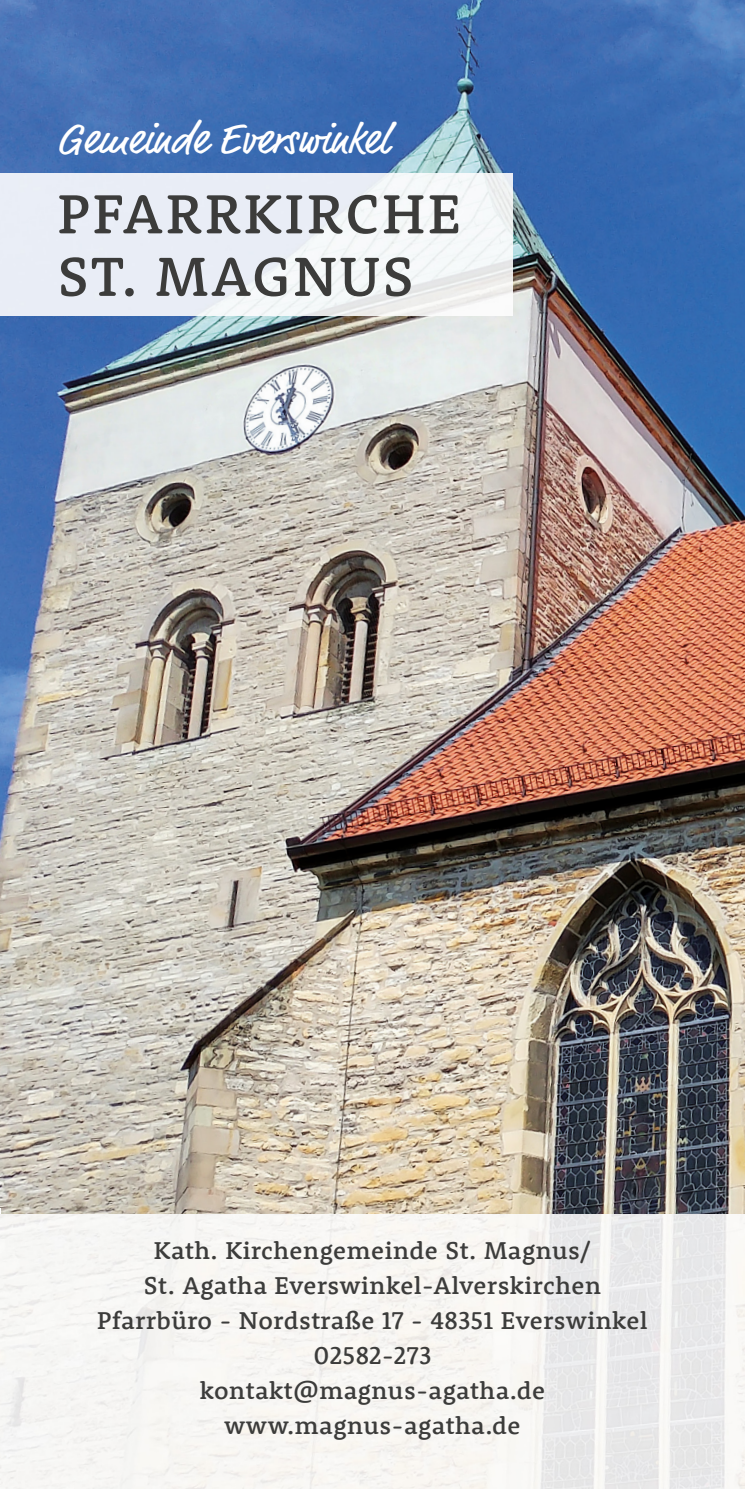
<style>
.page{position:relative;width:745px;height:1489px;background:#fff}
.page>*{position:absolute;margin:0;border:0;box-sizing:border-box;transform-origin:0 0}
.t1{font:500 56.5px/62.5px "Rooney";letter-spacing:.05em;color:#3c3c3b}
.t2{font:43px "Market Pro";color:#fff}
.t3{font:500 25px/35px "Rooney";letter-spacing:.02em;color:#3c3c3b;text-align:center}
</style>
<div class="page">
<img style="left:0;top:0;width:744px;height:1488px">
<img style="left:0;top:173px;width:511px;height:142px">
<h2 class="t2" style="left:57px;top:110px;width:333px">Gemeinde Everswinkel</h2>
<h1 class="t1" style="left:58px;top:181px;width:404px">PFARRKIRCHE<br>ST. MAGNUS</h1>
<p class="t3" style="left:97px;top:1231px;width:551px">Kath. Kirchengemeinde St. Magnus/<br>St. Agatha Everswinkel-Alverskirchen<br>Pfarrbüro - Nordstraße 17 - 48351 Everswinkel<br>02582-273<br>kontakt@magnus-agatha.de www.magnus-agatha.de</p>
</div>
